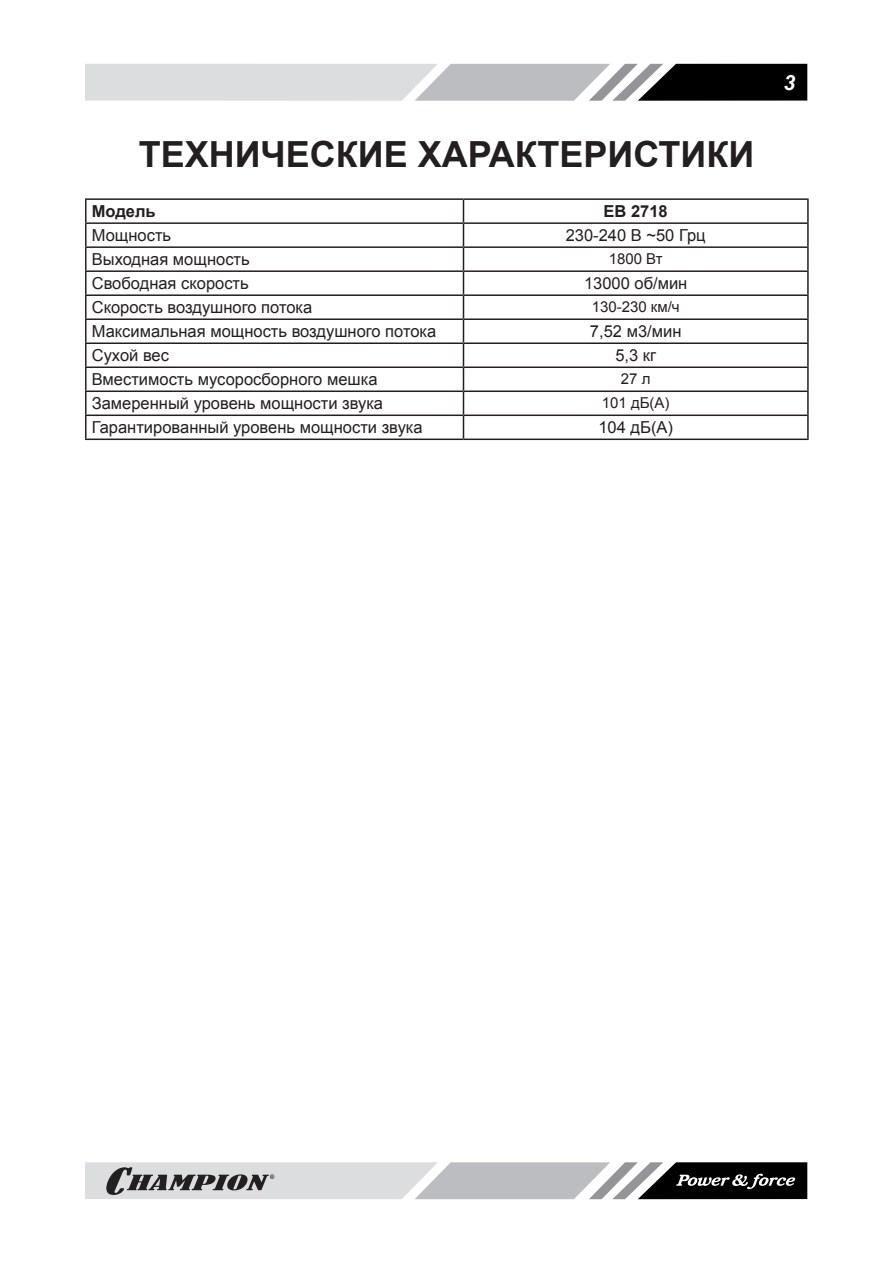
<style>
.page{position:relative;width:893px;height:1263px;background:#fff}
.page>*{position:absolute;margin:0;border:0;box-sizing:border-box;transform-origin:0 0}
.Заголовок_1{font:700 36px "Arial";color:#231f20}
.t1{font:italic 700 21px "Arial";color:#fff}
.Текст_список{font:16.5px "Arial";color:#231f20}
.Текст_список-2{font:700 16.5px "Arial";color:#231f20}
.Текст_список-3{font:15px "Arial";color:#231f20}
</style>
<div class="page">
<svg style="left:85px;top:64px;width:722px;height:37px;background:#a8a8aa"></svg>
<svg style="left:85px;top:1162px;width:722px;height:37px;background:#a1a2a3"></svg>
<hr style="left:85px;top:198px;width:378px;height:2px;background:#231f20">
<hr style="left:85px;top:200px;width:2px;height:22px;background:#231f20">
<hr style="left:463px;top:198px;width:346px;height:2px;background:#231f20">
<hr style="left:807px;top:200px;width:2px;height:22px;background:#231f20">
<hr style="left:85px;top:222px;width:378px;height:2px;background:#231f20">
<hr style="left:85px;top:224px;width:2px;height:22px;background:#231f20">
<hr style="left:463px;top:222px;width:346px;height:2px;background:#231f20">
<hr style="left:807px;top:224px;width:2px;height:22px;background:#231f20">
<hr style="left:85px;top:246px;width:378px;height:2px;background:#231f20">
<hr style="left:85px;top:248px;width:2px;height:22px;background:#231f20">
<hr style="left:463px;top:246px;width:346px;height:2px;background:#231f20">
<hr style="left:807px;top:248px;width:2px;height:22px;background:#231f20">
<hr style="left:85px;top:270px;width:378px;height:2px;background:#231f20">
<hr style="left:85px;top:272px;width:2px;height:22px;background:#231f20">
<hr style="left:463px;top:270px;width:346px;height:2px;background:#231f20">
<hr style="left:807px;top:272px;width:2px;height:22px;background:#231f20">
<hr style="left:85px;top:294px;width:378px;height:2px;background:#231f20">
<hr style="left:85px;top:296px;width:2px;height:22px;background:#231f20">
<hr style="left:463px;top:294px;width:346px;height:2px;background:#231f20">
<hr style="left:807px;top:296px;width:2px;height:22px;background:#231f20">
<hr style="left:85px;top:318px;width:378px;height:2px;background:#231f20">
<hr style="left:85px;top:320px;width:2px;height:22px;background:#231f20">
<hr style="left:463px;top:318px;width:346px;height:2px;background:#231f20">
<hr style="left:807px;top:320px;width:2px;height:22px;background:#231f20">
<hr style="left:85px;top:342px;width:378px;height:2px;background:#231f20">
<hr style="left:85px;top:344px;width:2px;height:22px;background:#231f20">
<hr style="left:463px;top:342px;width:346px;height:2px;background:#231f20">
<hr style="left:807px;top:344px;width:2px;height:22px;background:#231f20">
<hr style="left:85px;top:366px;width:378px;height:2px;background:#231f20">
<hr style="left:85px;top:368px;width:2px;height:22px;background:#231f20">
<hr style="left:463px;top:366px;width:346px;height:2px;background:#231f20">
<hr style="left:807px;top:368px;width:2px;height:22px;background:#231f20">
<hr style="left:85px;top:390px;width:378px;height:2px;background:#231f20">
<hr style="left:85px;top:392px;width:2px;height:22px;background:#231f20">
<hr style="left:463px;top:390px;width:346px;height:2px;background:#231f20">
<hr style="left:807px;top:392px;width:2px;height:22px;background:#231f20">
<hr style="left:85px;top:414px;width:378px;height:2px;background:#231f20">
<hr style="left:85px;top:416px;width:2px;height:23px;background:#231f20">
<hr style="left:463px;top:414px;width:346px;height:2px;background:#231f20">
<svg style="left:463px;top:200px;width:1px;height:239px"></svg>
<hr style="left:807px;top:416px;width:2px;height:23px;background:#231f20">
<hr style="left:85px;top:439px;width:378px;height:1px;background:#231f20">
<hr style="left:463px;top:439px;width:346px;height:1px;background:#231f20">
<p class="Заголовок_1" style="left:139px;top:130px;width:617px">ТЕХНИЧЕСКИЕ ХАРАКТЕРИСТИКИ</p>
<p class="Текст_список-2" style="left:92px;top:200px;width:65px">Модель</p>
<p class="Текст_список-2" style="left:604px;top:200px;width:66px">ЕВ 2718</p>
<p class="Текст_список" style="left:92px;top:225px;width:81px">Мощность</p>
<p class="Текст_список" style="left:566px;top:225px;width:141px">230-240 В ~50 Грц</p>
<p class="Текст_список" style="left:92px;top:249px;width:159px">Выходная мощность</p>
<p class="Текст_список-3" style="left:609px;top:249px;width:55px">1800 Вт</p>
<p class="Текст_список" style="left:92px;top:273px;width:158px">Свободная скорость</p>
<p class="Текст_список" style="left:584px;top:273px;width:105px">13000 об/мин</p>
<p class="Текст_список" style="left:92px;top:297px;width:222px">Скорость воздушного потока</p>
<p class="Текст_список-3" style="left:592px;top:297px;width:90px">130-230 км/ч</p>
<p class="Текст_список" style="left:92px;top:321px;width:346px">Максимальная мощность воздушного потока</p>
<p class="Текст_список" style="left:590px;top:321px;width:93px">7,52 м3/мин</p>
<p class="Текст_список" style="left:92px;top:345px;width:79px">Сухой вес</p>
<p class="Текст_список" style="left:615px;top:345px;width:42px">5,3 кг</p>
<p class="Текст_список" style="left:92px;top:369px;width:287px">Вместимость мусоросборного мешка</p>
<p class="Текст_список-3" style="left:621px;top:369px;width:31px">27 л</p>
<p class="Текст_список" style="left:92px;top:393px;width:293px">Замеренный уровень мощности звука</p>
<p class="Текст_список-3" style="left:602px;top:393px;width:69px">101 дБ(А)</p>
<p class="Текст_список" style="left:92px;top:417px;width:332px">Гарантированный уровень мощности звука</p>
<p class="Текст_список" style="left:598px;top:417px;width:76px">104 дБ(А)</p>
<p class="t1" style="left:783px;top:69px;width:13px">3</p>
</div>
